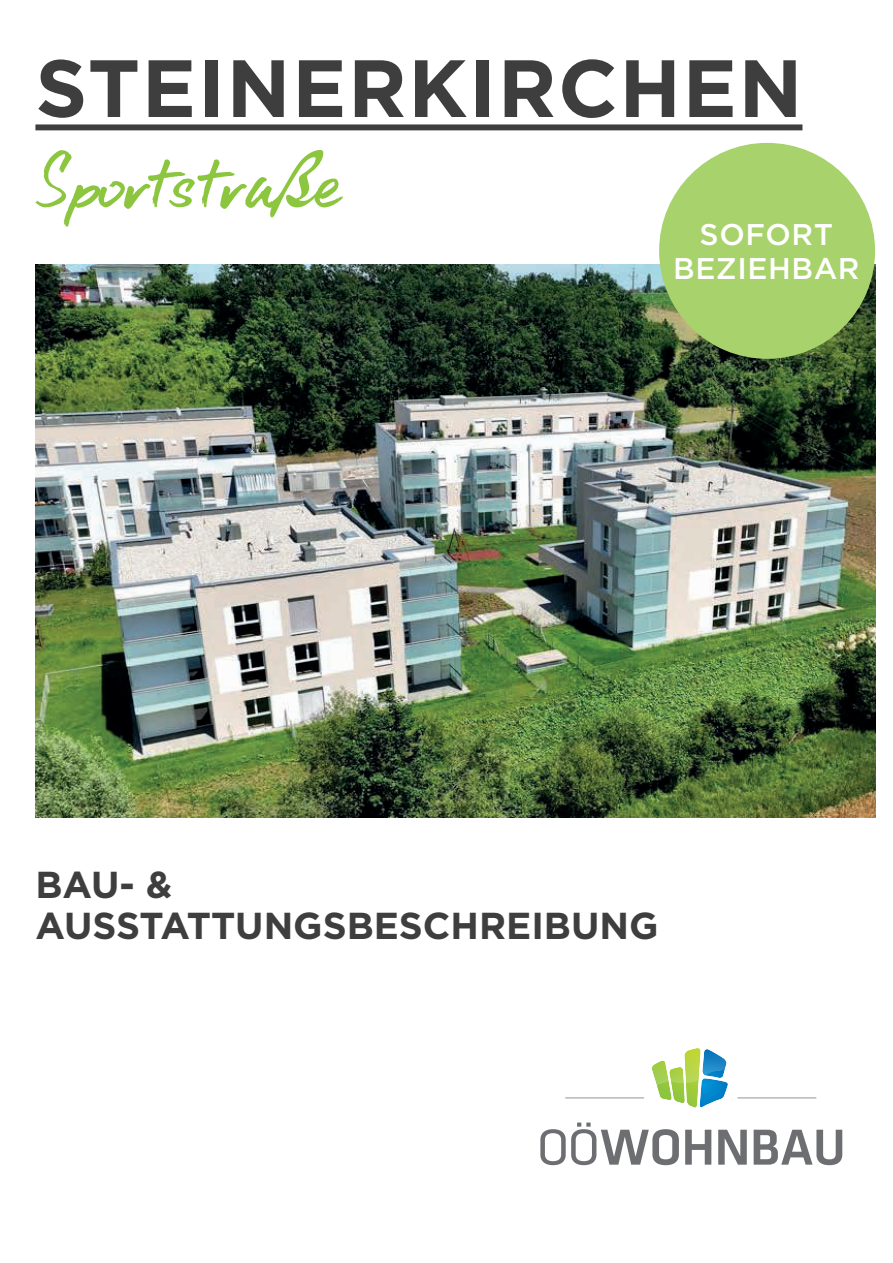
<style>
.page{position:relative;width:893px;height:1263px;background:#fff}
.page>*{position:absolute;margin:0;border:0;box-sizing:border-box;transform-origin:0 0}
.t1{font:135px "Aroha";letter-spacing:-.01em;color:#8bc63e}
.t2{font:700 81px "Gotham";letter-spacing:.02em;color:#3e3e3f}
.t3{font:700 37.5px/40.5px "Gotham";color:#3e3e3f}
.t4{font:500 30px/33.6px "Gotham";letter-spacing:.02em;color:#fff;text-align:center}
.s1{font-family:"Brush Script";font-size:88.5px}
</style>
<div class="page">
<img style="left:35px;top:265px;width:840px;height:552px">
<div style="left:659px;top:143px;width:216px;height:216px;background:#a8d26c;border-radius:50%"></div>
<div style="left:35px;top:124px;width:767px;height:6px;background:#3e3e3f"></div>
<hr style="left:738px;top:1097px;width:78px;height:1px;background:#939598">
<hr style="left:565px;top:1097px;width:79px;height:1px;background:#939598">
<svg style="left:540px;top:1122px;width:139px;height:43px"></svg>
<svg style="left:685px;top:1130px;width:26px;height:35px"></svg>
<svg style="left:718px;top:1130px;width:29px;height:35px"></svg>
<svg style="left:754px;top:1130px;width:88px;height:35px"></svg>
<svg style="left:652px;top:1048px;width:76px;height:60px"></svg>
<h2 class="t2" style="left:35px;top:52px;width:768px">STEINERKIRCHEN</h2>
<h1 class="t1" style="left:35px;top:113px;width:308px">Sportstra<span class="s1">ß</span>e</h1>
<p class="t4" style="left:673px;top:218px;width:188px">SOFORT<br>BEZIEHBAR</p>
<p class="t3" style="left:35px;top:867px;width:624px">BAU- &amp;<br>AUSSTATTUNGSBESCHREIBUNG</p>
</div>
